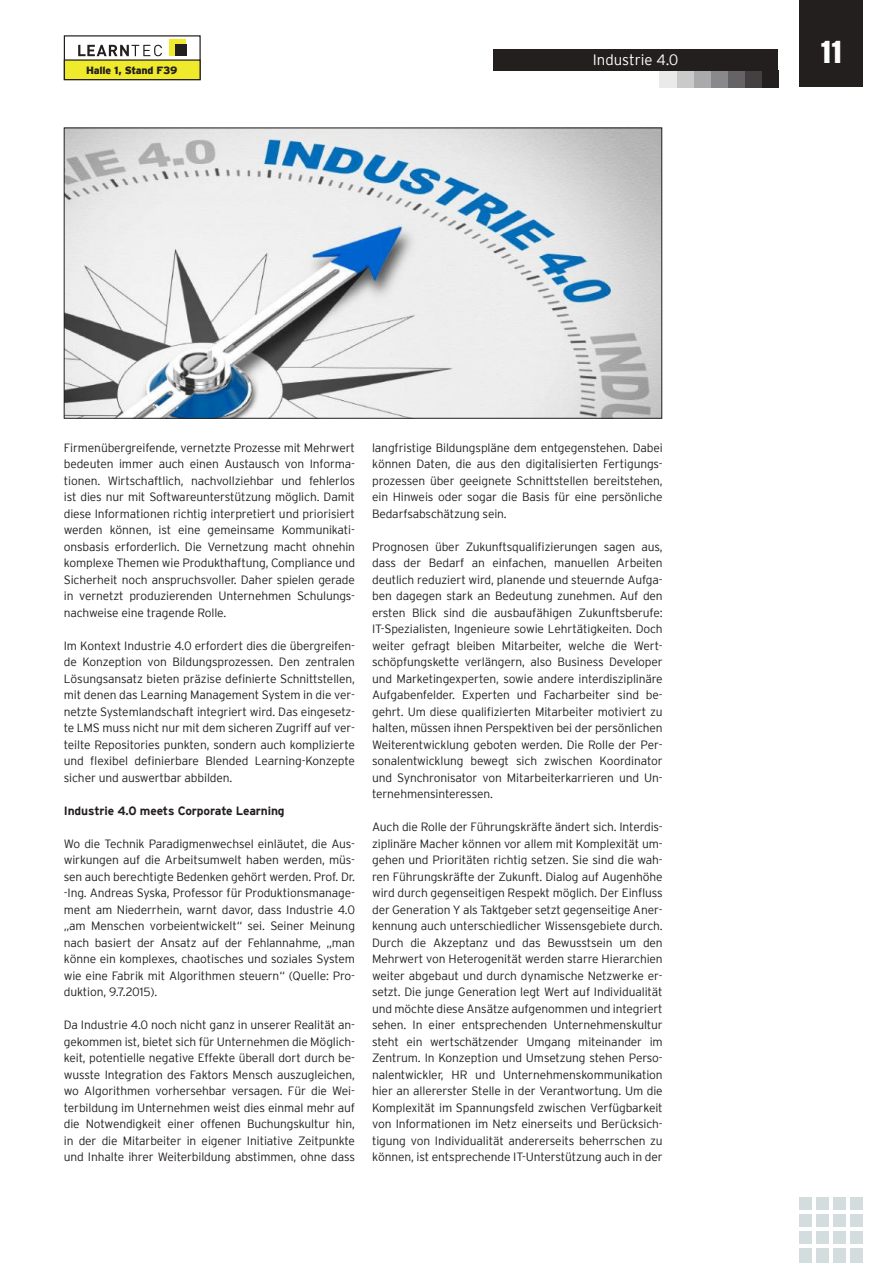
<style>
.page{position:relative;width:893px;height:1263px;background:#fff}
.page>*{position:absolute;margin:0;border:0;box-sizing:border-box;transform-origin:0 0}
.t1{font:900 condensed 31.5px "Interstate";color:#fff}
.t2{font:300 15px "Interstate";color:#fff}
.t3{font:300 12px/16.5px "Interstate";letter-spacing:-.01em;color:#241f1f;text-align:justify}
.t4{font:700 12px "Interstate";letter-spacing:-.01em;color:#241f1f}
.t5{font:900 10.5px "Interstate";letter-spacing:-.02em;color:#241f1f}
</style>
<div class="page">
<div style="left:799px;top:0;width:64px;height:87px;background:#241f1f"></div>
<div style="left:799px;top:1248px;width:13px;height:15px;background:#d4ddde"></div>
<div style="left:799px;top:1231px;width:13px;height:13px;background:#d4ddde"></div>
<div style="left:816px;top:1231px;width:13px;height:13px;background:#d4ddde"></div>
<div style="left:833px;top:1231px;width:13px;height:13px;background:#d4ddde"></div>
<div style="left:850px;top:1231px;width:13px;height:13px;background:#d4ddde"></div>
<div style="left:799px;top:1214px;width:13px;height:13px;background:#d4ddde"></div>
<div style="left:816px;top:1214px;width:13px;height:13px;background:#d4ddde"></div>
<div style="left:833px;top:1214px;width:13px;height:13px;background:#d4ddde"></div>
<div style="left:850px;top:1214px;width:13px;height:13px;background:#d4ddde"></div>
<div style="left:816px;top:1248px;width:13px;height:15px;background:#d4ddde"></div>
<div style="left:833px;top:1248px;width:13px;height:15px;background:#d4ddde"></div>
<div style="left:850px;top:1248px;width:13px;height:15px;background:#d4ddde"></div>
<div style="left:799px;top:1197px;width:13px;height:13px;background:#d4ddde"></div>
<div style="left:816px;top:1197px;width:13px;height:13px;background:#d4ddde"></div>
<div style="left:833px;top:1197px;width:13px;height:13px;background:#d4ddde"></div>
<div style="left:850px;top:1197px;width:13px;height:13px;background:#d4ddde"></div>
<div style="left:761px;top:70px;width:17px;height:17px;background:#241f1f"></div>
<div style="left:744px;top:70px;width:17px;height:17px;background:#444041"></div>
<div style="left:727px;top:70px;width:17px;height:17px;background:#656365"></div>
<div style="left:710px;top:70px;width:17px;height:17px;background:#89898b"></div>
<div style="left:693px;top:70px;width:17px;height:17px;background:#aaaaac"></div>
<div style="left:676px;top:70px;width:17px;height:17px;background:#cbcacb"></div>
<div style="left:659px;top:70px;width:17px;height:17px;background:#ebeaea"></div>
<div style="left:493px;top:49px;width:285px;height:22px;background:#241f1f"></div>
<img style="left:66px;top:130px;width:594px;height:287px">
<div style="left:64px;top:128px;width:598px;height:291px;border:1px solid #241f1f"></div>
<svg style="left:63px;top:45px;width:138px;height:36px"></svg>
<div style="left:169px;top:39px;width:17px;height:17px;background:#f0ea2c"></div>
<div style="left:175px;top:45px;width:11px;height:11px;background:#241f1f"></div>
<p class="t5" style="left:86px;top:66px;width:93px">Halle 1, Stand F39</p>
<p class="t2" style="left:593px;top:51px;width:87px">Industrie 4.0</p>
<h1 class="t1" style="left:821px;top:34px;width:22px">11</h1>
<p class="t3" style="left:64px;top:439px;width:293px">Firmenübergreifende, vernetzte Prozesse mit Mehrwert bedeuten immer auch einen Austausch von Informa&shy;tionen. Wirtschaftlich, nachvollziehbar und fehlerlos ist dies nur mit Softwareunterstützung möglich. Damit diese Informationen richtig interpretiert und priorisiert werden können, ist eine gemeinsame Kommunikati&shy;onsbasis erforderlich. Die Vernetzung macht ohnehin komplexe Themen wie Produkthaftung, Compliance und Sicherheit noch anspruchsvoller. Daher spielen gerade in vernetzt produzierenden Unternehmen Schulungs&shy;nachweise eine tragende Rolle.</p>
<p class="t3" style="left:64px;top:637px;width:293px">Im Kontext Industrie 4.0 erfordert dies die übergreifen&shy;de Konzeption von Bildungsprozessen. Den zentralen Lösungsansatz bieten präzise definierte Schnittstellen, mit denen das Learning Management System in die ver&shy;netzte Systemlandschaft integriert wird. Das eingesetz&shy;te LMS muss nicht nur mit dem sicheren Zugriff auf ver&shy;teilte Repositories punkten, sondern auch komplizierte und flexibel definierbare Blended Learning-Konzepte sicher und auswertbar abbilden.</p>
<p class="t4" style="left:64px;top:804px;width:222px">Industrie 4.0 meets Corporate Learning</p>
<p class="t3" style="left:64px;top:835px;width:293px">Wo die Technik Paradigmenwechsel einläutet, die Aus&shy;wirkungen auf die Arbeitsumwelt haben werden, müs&shy;sen auch berechtigte Bedenken gehört werden. Prof. Dr. -Ing. Andreas Syska, Professor für Produktionsmanage&shy;ment am Niederrhein, warnt davor, dass Industrie 4.0 „am Menschen vorbeientwickelt“ sei. Seiner Meinung nach basiert der Ansatz auf der Fehlannahme, „man könne ein komplexes, chaotisches und soziales System wie eine Fabrik mit Algorithmen steuern“ (Quelle: Pro&shy;duktion, 9.7.2015).</p>
<p class="t3" style="left:64px;top:1017px;width:293px">Da Industrie 4.0 noch nicht ganz in unserer Realität an&shy;gekommen ist, bietet sich für Unternehmen die Möglich&shy;keit, potentielle negative Effekte überall dort durch be&shy;wusste Integration des Faktors Mensch auszugleichen, wo Algorithmen vorhersehbar versagen. Für die Wei&shy;terbildung im Unternehmen weist dies einmal mehr auf die Notwendigkeit einer offenen Buchungskultur hin, in der die Mitarbeiter in eigener Initiative Zeitpunkte und Inhalte ihrer Weiterbildung abstimmen, ohne dass</p>
<p class="t3" style="left:372px;top:439px;width:292px">langfristige Bildungspläne dem entgegenstehen. Dabei können Daten, die aus den digitalisierten Fertigungs&shy;prozessen über geeignete Schnittstellen bereitstehen, ein Hinweis oder sogar die Basis für eine persönliche Bedarfsabschätzung sein.</p>
<p class="t3" style="left:372px;top:538px;width:292px">Prognosen über Zukunftsqualifizierungen sagen aus, dass der Bedarf an einfachen, manuellen Arbeiten deutlich reduziert wird, planende und steuernde Aufga&shy;ben dagegen stark an Bedeutung zunehmen. Auf den ersten Blick sind die ausbaufähigen Zukunftsberufe:<br>IT-Spezialisten, Ingenieure sowie Lehrtätigkeiten. Doch weiter gefragt bleiben Mitarbeiter, welche die Wert&shy;schöpfungskette verlängern, also Business Developer und Marketingexperten, sowie andere interdisziplinäre Aufgabenfelder. Experten und Facharbeiter sind be&shy;gehrt. Um diese qualifizierten Mitarbeiter motiviert zu halten, müssen ihnen Perspektiven bei der persönlichen Weiterentwicklung geboten werden. Die Rolle der Per&shy;sonalentwicklung bewegt sich zwischen Koordinator und Synchronisator von Mitarbeiterkarrieren und Un&shy;ternehmensinteressen.</p>
<p class="t3" style="left:372px;top:819px;width:292px">Auch die Rolle der Führungskräfte ändert sich. Interdis&shy;ziplinäre Macher können vor allem mit Komplexität um&shy;gehen und Prioritäten richtig setzen. Sie sind die wah&shy;ren Führungskräfte der Zukunft. Dialog auf Augenhöhe wird durch gegenseitigen Respekt möglich. Der Einfluss der Generation Y als Taktgeber setzt gegenseitige Aner&shy;kennung auch unterschiedlicher Wissensgebiete durch.<br>Durch die Akzeptanz und das Bewusstsein um den Mehrwert von Heterogenität werden starre Hierarchien weiter abgebaut und durch dynamische Netzwerke er&shy;setzt. Die junge Generation legt Wert auf Individualität und möchte diese Ansätze aufgenommen und integriert sehen. In einer entsprechenden Unternehmenskultur steht ein wertschätzender Umgang miteinander im Zentrum. In Konzeption und Umsetzung stehen Perso&shy;nalentwickler, HR und Unternehmenskommunikation hier an allererster Stelle in der Verantwortung. Um die Komplexität im Spannungsfeld zwischen Verfügbarkeit von Informationen im Netz einerseits und Berücksich&shy;tigung von Individualität andererseits beherrschen zu können, ist entsprechende IT-Unterstützung auch in der</p>
</div>
